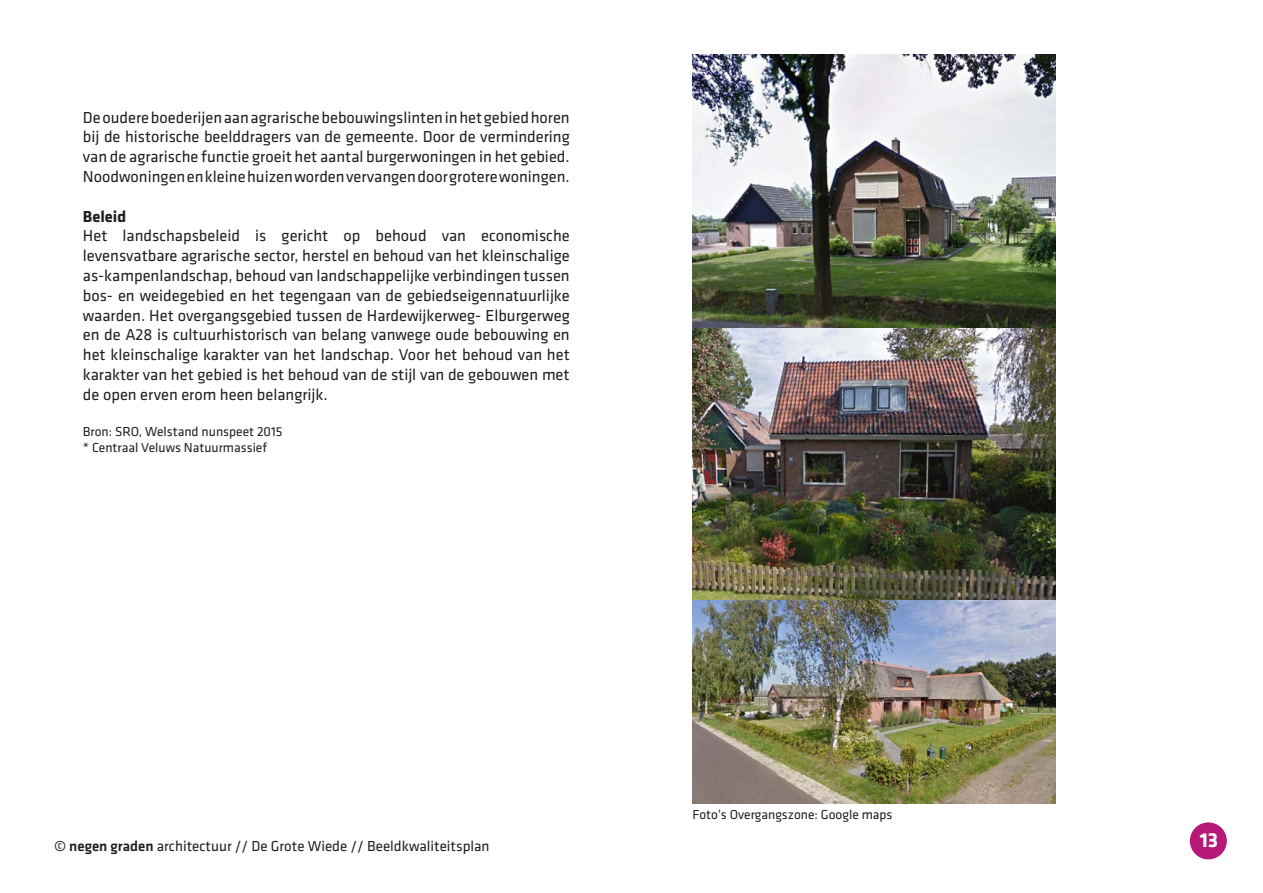
<style>
.page{position:relative;width:1263px;height:893px;background:#fff}
.page>*{position:absolute;margin:0;border:0;box-sizing:border-box;transform-origin:0 0}
.t1{font:700 21px "Klavika";color:#fff}
.t2{font:16.5px/19.8px "Klavika";color:#231f20;text-align:justify}
.t3{font:700 16.5px "Klavika";color:#231f20}
.t4{font:15px "Klavika";color:#231f20}
.t5{font:13.5px/16.2px "Klavika";color:#231f20}
.s1{font-weight:500}
</style>
<div class="page">
<div style="left:1190px;top:822px;width:37px;height:37px;background:#b61978;border-radius:50%"></div>
<img style="left:692px;top:54px;width:364px;height:749px">
<img style="left:692px;top:327px;width:364px;height:273px">
<p class="t2" style="left:83px;top:107px;width:488px">De oudere boederijen aan agrarische bebouwingslinten in het gebied horen bij de historische beelddragers van de gemeente. Door de vermindering van de agrarische functie groeit het aantal burgerwoningen in het gebied.<br>Noodwoningen en kleine huizen worden vervangen door grotere woningen.</p>
<p class="t3" style="left:83px;top:204px;width:45px">Beleid</p>
<p class="t2" style="left:83px;top:225px;width:488px">Het landschapsbeleid is gericht op behoud van economische levensvatbare agrarische sector, herstel en behoud van het kleinschalige as-kampenlandschap, behoud van landschappelijke verbindingen tussen bos- en weidegebied en het tegengaan van de gebiedseigennatuurlijke waarden. Het overgangsgebied tussen de Hardewijkerweg- Elburgerweg en de A28 is cultuurhistorisch van belang vanwege oude bebouwing en het kleinschalige karakter van het landschap. Voor het behoud van het karakter van het gebied is het behoud van de stijl van de gebouwen met de open erven erom heen belangrijk.</p>
<p class="t5" style="left:83px;top:423px;width:201px">Bron: SRO, Welstand nunspeet 2015 * Centraal Veluws Natuurmassief</p>
<p class="t5" style="left:692px;top:806px;width:202px">Foto’s Overgangszone: Google maps</p>
<p class="t4" style="left:54px;top:836px;width:437px">© <span class="s1">negen graden</span> architectuur // De Grote Wiede // Beeldkwaliteitsplan</p>
<p class="t1" style="left:1200px;top:825px;width:20px">13</p>
</div>
